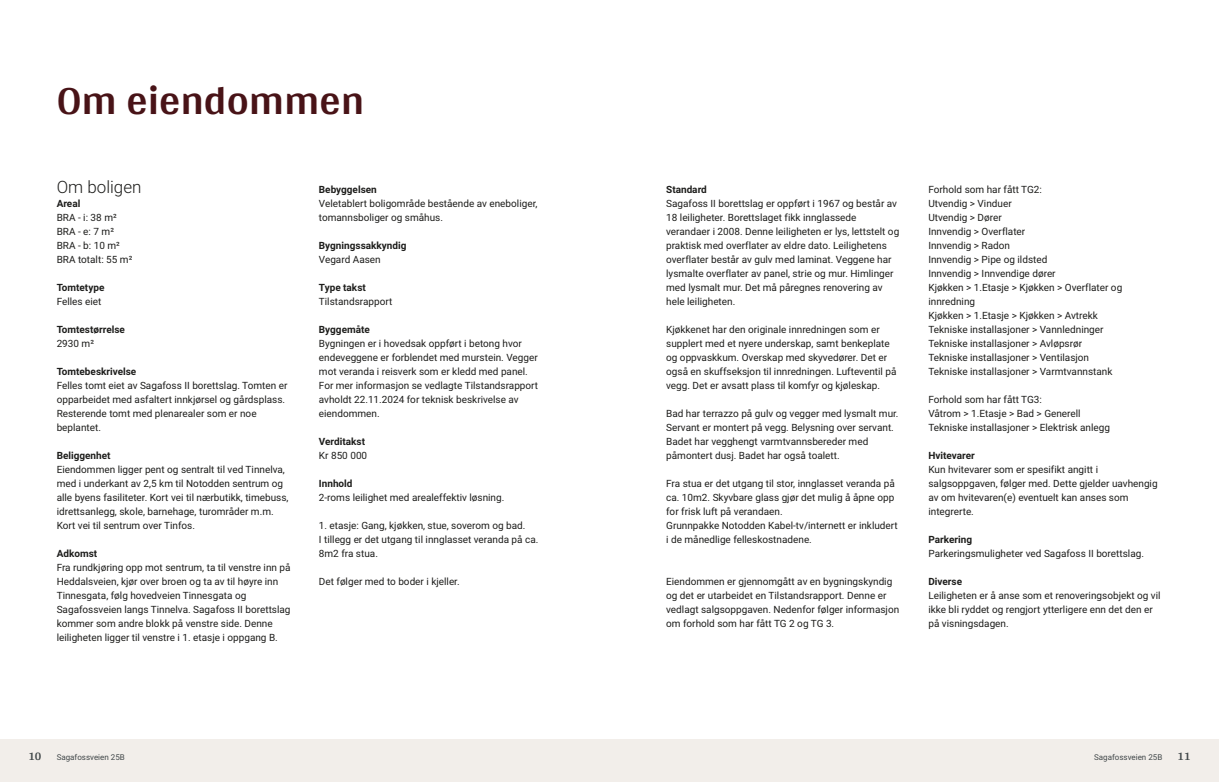
<style>
.page{position:relative;width:1219px;height:782px;background:#fff}
.page>*{position:absolute;margin:0;border:0;box-sizing:border-box;transform-origin:0 0}
.t1{font:700 42px "Arya";color:#481317}
.t2{font:300 17px "Roboto Vitec";color:#1d1d1b}
.t3{font:700 12px "Arya";color:#414749}
.t4{font:10px/14px "Roboto Vitec";color:#1d1d1b}
.t5{font:700 10px "Roboto Vitec";color:#1d1d1b}
.t6{font:8px "Roboto Vitec";color:#414749}
</style>
<div class="page">
<div style="left:0;top:739px;width:612px;height:42px;background:#f2eeea"></div>
<div style="left:607px;top:739px;width:612px;height:42px;background:#f2eeea"></div>
<h1 class="t1" style="left:57px;top:75px;width:309px">Om eiendommen</h1>
<h2 class="t2" style="left:57px;top:174px;width:86px">Om boligen</h2>
<p class="t5" style="left:57px;top:196px;width:25px">Areal</p>
<p class="t4" style="left:57px;top:209px;width:77px">BRA ‑ i: 38 m²<br>BRA ‑ e: 7 m²<br>BRA ‑ b: 10 m²<br>BRA totalt: 55 m²</p>
<p class="t5" style="left:57px;top:280px;width:49px">Tomtetype</p>
<p class="t4" style="left:57px;top:293px;width:46px">Felles eiet</p>
<p class="t5" style="left:57px;top:322px;width:70px">Tomtestørrelse</p>
<p class="t4" style="left:57px;top:335px;width:39px">2930 m²</p>
<p class="t5" style="left:57px;top:364px;width:81px">Tomtebeskrivelse</p>
<p class="t4" style="left:57px;top:377px;width:232px">Felles tomt eiet av Sagafoss II borettslag. Tomten er opparbeidet med asfaltert innkjørsel og gårdsplass.<br>Resterende tomt med plenarealer som er noe beplantet.</p>
<p class="t5" style="left:57px;top:448px;width:55px">Beliggenhet</p>
<p class="t4" style="left:57px;top:461px;width:233px">Eiendommen ligger pent og sentralt til ved Tinnelva, med i underkant av 2,5 km til Notodden sentrum og alle byens fasiliteter. Kort vei til nærbutikk, timebuss, idrettsanlegg, skole, barnehage, turområder m.m.<br>Kort vei til sentrum over Tinfos.</p>
<p class="t5" style="left:57px;top:546px;width:42px">Adkomst</p>
<p class="t4" style="left:57px;top:559px;width:235px">Fra rundkjøring opp mot sentrum, ta til venstre inn på Heddalsveien, kjør over broen og ta av til høyre inn Tinnesgata, følg hovedveien Tinnesgata og Sagafossveien langs Tinnelva. Sagafoss II borettslag kommer som andre blokk på venstre side. Denne leiligheten ligger til venstre i 1. etasje i oppgang B.</p>
<p class="t5" style="left:319px;top:182px;width:59px">Bebyggelsen</p>
<p class="t4" style="left:319px;top:195px;width:220px">Veletablert boligområde bestående av eneboliger, tomannsboliger og småhus.</p>
<p class="t5" style="left:319px;top:238px;width:89px">Bygningssakkyndig</p>
<p class="t4" style="left:319px;top:251px;width:63px">Vegard Aasen</p>
<p class="t5" style="left:319px;top:280px;width:48px">Type takst</p>
<p class="t4" style="left:319px;top:293px;width:75px">Tilstandsrapport</p>
<p class="t5" style="left:319px;top:322px;width:52px">Byggemåte</p>
<p class="t4" style="left:319px;top:335px;width:221px">Bygningen er i hovedsak oppført i betong hvor endeveggene er forblendet med murstein. Vegger mot veranda i reisverk som er kledd med panel.<br>For mer informasjon se vedlagte Tilstandsrapport avholdt 22.11.2024 for teknisk beskrivelse av eiendommen.</p>
<p class="t5" style="left:319px;top:434px;width:48px">Verditakst</p>
<p class="t4" style="left:319px;top:447px;width:50px">Kr 850 000</p>
<p class="t5" style="left:319px;top:476px;width:35px">Innhold</p>
<p class="t4" style="left:319px;top:489px;width:187px">2‑roms leilighet med arealeffektiv løsning.</p>
<p class="t4" style="left:319px;top:517px;width:221px">1. etasje: Gang, kjøkken, stue, soverom og bad.<br>I tillegg er det utgang til innglasset veranda på ca.<br>8m2 fra stua.</p>
<p class="t4" style="left:319px;top:573px;width:142px">Det følger med to boder i kjeller.</p>
<p class="t5" style="left:666px;top:182px;width:42px">Standard</p>
<p class="t4" style="left:666px;top:195px;width:235px">Sagafoss II borettslag er oppført i 1967 og består av 18 leiligheter. Borettslaget fikk innglassede verandaer i 2008. Denne leiligheten er lys, lettstelt og praktisk med overflater av eldre dato. Leilighetens overflater består av gulv med laminat. Veggene har lysmalte overflater av panel, strie og mur. Himlinger med lysmalt mur. Det må påregnes renovering av hele leiligheten.</p>
<p class="t4" style="left:666px;top:321px;width:232px">Kjøkkenet har den originale innredningen som er supplert med et nyere underskap, samt benkeplate og oppvaskkum. Overskap med skyvedører. Det er også en skuffseksjon til innredningen. Lufteventil på vegg. Det er avsatt plass til komfyr og kjøleskap.</p>
<p class="t4" style="left:666px;top:405px;width:234px">Bad har terrazzo på gulv og vegger med lysmalt mur.<br>Servant er montert på vegg. Belysning over servant.<br>Badet har vegghengt varmtvannsbereder med påmontert dusj. Badet har også toalett.</p>
<p class="t4" style="left:666px;top:475px;width:233px">Fra stua er det utgang til stor, innglasset veranda på ca. 10m2. Skyvbare glass gjør det mulig å åpne opp for frisk luft på verandaen.<br>Grunnpakke Notodden Kabel‑tv/internett er inkludert i de månedlige felleskostnadene.</p>
<p class="t4" style="left:666px;top:573px;width:235px">Eiendommen er gjennomgått av en bygningskyndig og det er utarbeidet en Tilstandsrapport. Denne er vedlagt salgsoppgaven. Nedenfor følger informasjon om forhold som har fått TG 2 og TG 3.</p>
<p class="t4" style="left:928px;top:181px;width:195px">Forhold som har fått TG2:<br>Utvendig &gt; Vinduer<br>Utvendig &gt; Dører<br>Innvendig &gt; Overflater<br>Innvendig &gt; Radon<br>Innvendig &gt; Pipe og ildsted<br>Innvendig &gt; Innvendige dører<br>Kjøkken &gt; 1.Etasje &gt; Kjøkken &gt; Overflater og innredning<br>Kjøkken &gt; 1.Etasje &gt; Kjøkken &gt; Avtrekk<br>Tekniske installasjoner &gt; Vannledninger<br>Tekniske installasjoner &gt; Avløpsrør<br>Tekniske installasjoner &gt; Ventilasjon<br>Tekniske installasjoner &gt; Varmtvannstank</p>
<p class="t4" style="left:928px;top:391px;width:183px">Forhold som har fått TG3:<br>Våtrom &gt; 1.Etasje &gt; Bad &gt; Generell<br>Tekniske installasjoner &gt; Elektrisk anlegg</p>
<p class="t5" style="left:928px;top:448px;width:48px">Hvitevarer</p>
<p class="t4" style="left:928px;top:461px;width:231px">Kun hvitevarer som er spesifikt angitt i salgsoppgaven, følger med. Dette gjelder uavhengig av om hvitevaren(e) eventuelt kan anses som integrerte.</p>
<p class="t5" style="left:928px;top:532px;width:45px">Parkering</p>
<p class="t4" style="left:928px;top:545px;width:217px">Parkeringsmuligheter ved Sagafoss II borettslag.</p>
<p class="t5" style="left:928px;top:574px;width:35px">Diverse</p>
<p class="t4" style="left:928px;top:587px;width:234px">Leiligheten er å anse som et renoveringsobjekt og vil ikke bli ryddet og rengjort ytterligere enn det den er på visningsdagen.</p>
<p class="t3" style="left:28px;top:749px;width:15px">10</p>
<p class="t6" style="left:57px;top:751px;width:70px">Sagafossveien 25B</p>
<p class="t6" style="left:1094px;top:751px;width:70px">Sagafossveien 25B</p>
<p class="t3" style="left:1177px;top:749px;width:15px">11</p>
</div>
